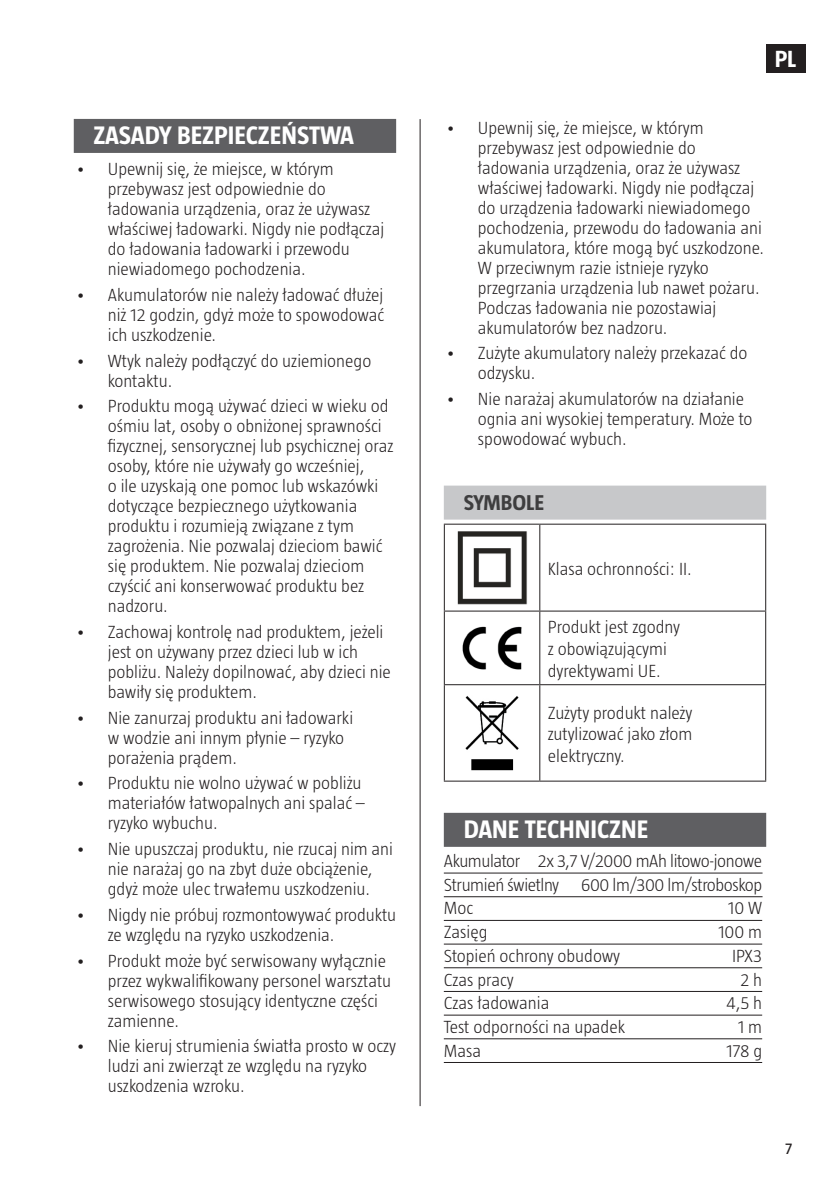
<style>
.page{position:relative;width:840px;height:1191px;background:#fff}
.page>*{position:absolute;margin:0;border:0;box-sizing:border-box;transform-origin:0 0}
.Rubrik{font:700 26px "Taz";color:#fff}
.t1{font:700 24px "Taz";color:#fff}
.Underrubrik{font:700 22px "Taz";color:#3e3e3f}
.Brödtext{font:300 18px/20px "Taz";color:#231f20}
.Enkel_tabell{font:300 18px "Taz";letter-spacing:-.01em;color:#231f20}
.t2{font:16px "Taz";color:#231f20}
</style>
<div class="page">
<div style="left:765px;top:44px;width:39px;height:28px;background:#231f20"></div>
<hr style="left:419px;top:119px;width:1px;height:987px;background:#231f20">
<div style="left:443px;top:485px;width:322px;height:34px;background:#c7c8ca"></div>
<div style="left:443px;top:813px;width:322px;height:34px;background:#5f5f62"></div>
<hr style="left:443px;top:872px;width:319px;height:1px;background:#231f20">
<hr style="left:443px;top:896px;width:319px;height:1px;background:#231f20">
<hr style="left:443px;top:920px;width:318px;height:1px;background:#231f20">
<hr style="left:443px;top:943px;width:318px;height:1px;background:#231f20">
<hr style="left:443px;top:967px;width:318px;height:1px;background:#231f20">
<hr style="left:443px;top:991px;width:318px;height:1px;background:#231f20">
<hr style="left:443px;top:1014px;width:318px;height:1px;background:#231f20">
<hr style="left:443px;top:1038px;width:318px;height:1px;background:#231f20">
<hr style="left:443px;top:1062px;width:318px;height:1px;background:#231f20">
<hr style="left:443px;top:523px;width:96px;height:1px;background:#231f20">
<hr style="left:539px;top:523px;width:226px;height:1px;background:#231f20">
<hr style="left:443px;top:610px;width:96px;height:1px;background:#231f20">
<hr style="left:539px;top:610px;width:226px;height:1px;background:#231f20">
<hr style="left:443px;top:684px;width:96px;height:1px;background:#231f20">
<hr style="left:539px;top:684px;width:226px;height:1px;background:#231f20">
<hr style="left:443px;top:524px;width:1px;height:86px;background:#231f20">
<hr style="left:539px;top:524px;width:1px;height:86px;background:#231f20">
<hr style="left:764px;top:524px;width:1px;height:86px;background:#231f20">
<hr style="left:443px;top:611px;width:1px;height:73px;background:#231f20">
<hr style="left:539px;top:611px;width:1px;height:73px;background:#231f20">
<hr style="left:764px;top:611px;width:1px;height:73px;background:#231f20">
<hr style="left:443px;top:685px;width:1px;height:95px;background:#231f20">
<hr style="left:539px;top:685px;width:1px;height:95px;background:#231f20">
<hr style="left:764px;top:685px;width:1px;height:95px;background:#231f20">
<hr style="left:443px;top:780px;width:96px;height:1px;background:#231f20">
<hr style="left:539px;top:780px;width:226px;height:1px;background:#231f20">
<img style="left:457px;top:531px;width:70px;height:74px">
<img style="left:462px;top:626px;width:60px;height:44px">
<img style="left:465px;top:696px;width:54px;height:75px">
<div style="left:74px;top:119px;width:322px;height:34px;background:#5f5f62"></div>
<p class="Rubrik" style="left:94px;top:120px;width:262px">ZASADY BEZPIECZEŃSTWA</p>
<p class="Brödtext" style="left:108px;top:159px;width:278px;text-indent:-32px">• Upewnij się, że miejsce, w którym przebywasz jest odpowiednie do ładowania urządzenia, oraz że używasz właściwej ładowarki. Nigdy nie podłączaj do ładowania ładowarki i przewodu niewiadomego pochodzenia.</p>
<p class="Brödtext" style="left:108px;top:285px;width:278px;text-align:justify;text-indent:-32px">• Akumulatorów nie należy ładować dłużej niż 12 godzin, gdyż może to spowodować ich uszkodzenie.</p>
<p class="Brödtext" style="left:108px;top:350px;width:265px;text-indent:-32px">• Wtyk należy podłączyć do uziemionego kontaktu.</p>
<p class="Brödtext" style="left:108px;top:396px;width:287px;text-indent:-32px">• Produktu mogą używać dzieci w wieku od ośmiu lat, osoby o obniżonej sprawności fizycznej, sensorycznej lub psychicznej oraz osoby, które nie używały go wcześniej,<br>o ile uzyskają one pomoc lub wskazówki dotyczące bezpiecznego użytkowania produktu i rozumieją związane z tym zagrożenia. Nie pozwalaj dzieciom bawić się produktem. Nie pozwalaj dzieciom czyścić ani konserwować produktu bez nadzoru.</p>
<p class="Brödtext" style="left:108px;top:622px;width:284px;text-indent:-32px">• Zachowaj kontrolę nad produktem, jeżeli jest on używany przez dzieci lub w ich pobliżu. Należy dopilnować, aby dzieci nie bawiły się produktem.</p>
<p class="Brödtext" style="left:108px;top:707px;width:247px;text-indent:-32px">• Nie zanurzaj produktu ani ładowarki w wodzie ani innym płynie – ryzyko porażenia prądem.</p>
<p class="Brödtext" style="left:108px;top:773px;width:258px;text-indent:-32px">• Produktu nie wolno używać w pobliżu materiałów łatwopalnych ani spalać – ryzyko wybuchu.</p>
<p class="Brödtext" style="left:108px;top:839px;width:286px;text-indent:-32px">• Nie upuszczaj produktu, nie rzucaj nim ani nie narażaj go na zbyt duże obciążenie, gdyż może ulec trwałemu uszkodzeniu.</p>
<p class="Brödtext" style="left:108px;top:904px;width:289px;text-indent:-32px">• Nigdy nie próbuj rozmontowywać produktu ze względu na ryzyko uszkodzenia.</p>
<p class="Brödtext" style="left:108px;top:950px;width:285px;text-indent:-32px">• Produkt może być serwisowany wyłącznie przez wykwalifikowany personel warsztatu serwisowego stosujący identyczne części zamienne.</p>
<p class="Brödtext" style="left:108px;top:1036px;width:289px;text-indent:-32px">• Nie kieruj strumienia światła prosto w oczy ludzi ani zwierząt ze względu na ryzyko uszkodzenia wzroku.</p>
<h2 class="t1" style="left:774px;top:45px;width:23px">PL</h2>
<p class="Brödtext" style="left:477px;top:117px;width:287px;text-indent:-32px">• Upewnij się, że miejsce, w którym przebywasz jest odpowiednie do ładowania urządzenia, oraz że używasz właściwej ładowarki. Nigdy nie podłączaj do urządzenia ładowarki niewiadomego pochodzenia, przewodu do ładowania ani akumulatora, które mogą być uszkodzone.<br>W przeciwnym razie istnieje ryzyko przegrzania urządzenia lub nawet pożaru.<br>Podczas ładowania nie pozostawiaj akumulatorów bez nadzoru.</p>
<p class="Brödtext" style="left:477px;top:343px;width:271px;text-indent:-32px">• Zużyte akumulatory należy przekazać do odzysku.</p>
<p class="Brödtext" style="left:477px;top:388px;width:276px;text-indent:-32px">• Nie narażaj akumulatorów na działanie ognia ani wysokiej temperatury. Może to spowodować wybuch.</p>
<p class="Underrubrik" style="left:463px;top:490px;width:82px">SYMBOLE</p>
<p class="Brödtext" style="left:547px;top:558px;width:145px">Klasa ochronności: II.</p>
<p class="Brödtext" style="left:547px;top:616px;width:134px;line-height:21.6px">Produkt jest zgodny z obowiązującymi dyrektywami UE.</p>
<p class="Brödtext" style="left:547px;top:701px;width:146px;line-height:21.6px;text-align:justify">Zużyty produkt należy zutylizować jako złom elektryczny.</p>
<p class="Rubrik" style="left:463px;top:814px;width:186px">DANE TECHNICZNE</p>
<p class="Enkel_tabell" style="left:443px;top:851px;width:320px">Akumulator 2x 3,7 V/2000 mAh litowo-jonowe</p>
<p class="Enkel_tabell" style="left:443px;top:874px;width:320px">Strumień świetlny 600 lm/300 lm/stroboskop</p>
<p class="Enkel_tabell" style="left:443px;top:898px;width:31px">Moc</p>
<p class="Enkel_tabell" style="left:727px;top:898px;width:35px">10 W</p>
<p class="Enkel_tabell" style="left:443px;top:922px;width:45px">Zasięg</p>
<p class="Enkel_tabell" style="left:718px;top:922px;width:45px">100 m</p>
<p class="Enkel_tabell" style="left:443px;top:945px;width:178px">Stopień ochrony obudowy</p>
<p class="Enkel_tabell" style="left:731px;top:945px;width:31px">IPX3</p>
<p class="Enkel_tabell" style="left:443px;top:969px;width:71px">Czas pracy</p>
<p class="Enkel_tabell" style="left:740px;top:969px;width:23px">2 h</p>
<p class="Enkel_tabell" style="left:443px;top:993px;width:107px">Czas ładowania</p>
<p class="Enkel_tabell" style="left:726px;top:993px;width:37px">4,5 h</p>
<p class="Enkel_tabell" style="left:443px;top:1016px;width:183px">Test odporności na upadek</p>
<p class="Enkel_tabell" style="left:737px;top:1016px;width:25px">1 m</p>
<p class="Enkel_tabell" style="left:443px;top:1040px;width:39px">Masa</p>
<p class="Enkel_tabell" style="left:726px;top:1040px;width:37px">178 g</p>
<p class="t2" style="left:784px;top:1139px;width:9px">7</p>
</div>
